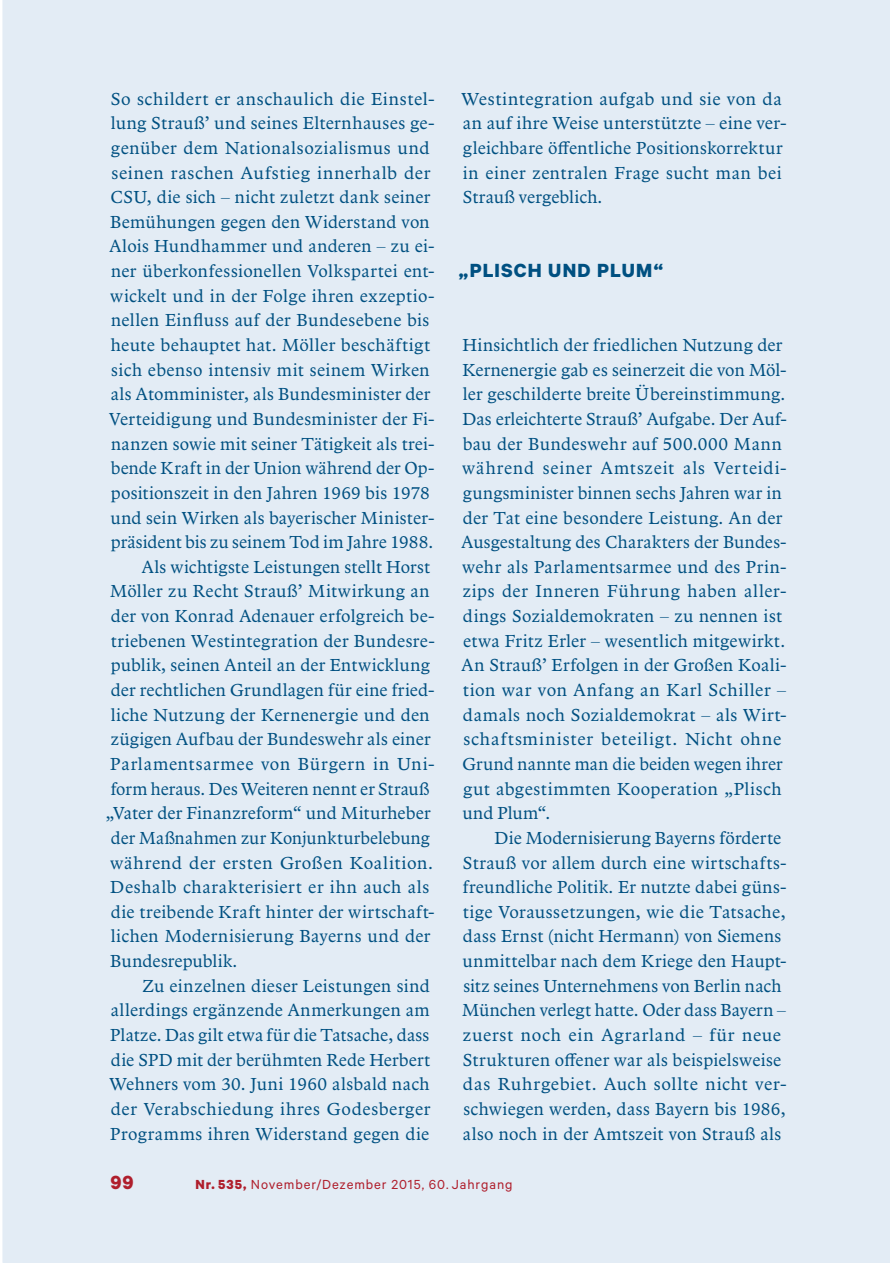
<style>
.page{position:relative;width:893px;height:1263px;background:#fff}
.page>*{position:absolute;margin:0;border:0;box-sizing:border-box;transform-origin:0 0}
.t1{font:700 21.45px "Calibre";letter-spacing:.05em;color:#005081}
.t2{font:700 21.45px "Calibre";color:#af1e2c}
.t3{font:18px/24.6px "Arbesco DT";letter-spacing:.02em;color:#005081}
.t4{font:18px "Arbesco DT";letter-spacing:.04em;color:#005081}
.t5{font:18px "Arbesco DT";color:#005081}
.t6{font:14.85px "Calibre";letter-spacing:.06em;color:#af1e2c}
.s1{font-weight:700}
</style>
<div class="page">
<div style="left:3px;top:0;width:887px;height:1263px;background:#e3ecf5"></div>
<p class="t3" style="left:111px;top:88px;width:325px">So schildert er anschaulich die Einstel-</p>
<p class="t3" style="left:111px;top:112px;width:325px">lung Strauß’ und seines Elternhauses ge-</p>
<p class="t3" style="left:111px;top:137px;width:320px">genüber dem Nationalsozialismus und</p>
<p class="t3" style="left:111px;top:161px;width:321px">seinen raschen Aufstieg innerhalb der</p>
<p class="t3" style="left:110px;top:186px;width:321px">CSU, die sich – nicht zuletzt dank seiner</p>
<p class="t3" style="left:110px;top:211px;width:321px">Bemühungen gegen den Widerstand von</p>
<p class="t3" style="left:109px;top:235px;width:326px">Alois Hundhammer und anderen – zu ei-</p>
<p class="t3" style="left:111px;top:260px;width:325px">ner überkonfessionellen Volkspartei ent-</p>
<p class="t3" style="left:110px;top:285px;width:326px">wickelt und in der Folge ihren exzeptio-</p>
<p class="t3" style="left:111px;top:309px;width:320px">nellen Einfluss auf der Bundesebene bis</p>
<p class="t3" style="left:111px;top:334px;width:321px">heute behauptet hat. Möller beschäftigt</p>
<p class="t3" style="left:111px;top:359px;width:320px">sich ebenso intensiv mit seinem Wirken</p>
<p class="t3" style="left:111px;top:383px;width:321px">als Atomminister, als Bundesminister der</p>
<p class="t3" style="left:109px;top:408px;width:327px">Verteidigung und Bundesminister der Fi-</p>
<p class="t3" style="left:111px;top:432px;width:325px">nanzen sowie mit seiner Tätigkeit als trei-</p>
<p class="t3" style="left:111px;top:457px;width:325px">bende Kraft in der Union während der Op-</p>
<p class="t3" style="left:111px;top:482px;width:321px">positionszeit in den Jahren 1969 bis 1978</p>
<p class="t3" style="left:111px;top:506px;width:325px">und sein Wirken als bayerischer Minister-</p>
<p class="t3" style="left:111px;top:531px;width:324px">präsident bis zu seinem Tod im Jahre 1988.</p>
<p class="t3" style="left:142px;top:556px;width:290px">Als wichtigste Leistungen stellt Horst</p>
<p class="t3" style="left:110px;top:580px;width:321px">Möller zu Recht Strauß’ Mitwirkung an</p>
<p class="t3" style="left:111px;top:605px;width:325px">der von Konrad Adenauer erfolgreich be-</p>
<p class="t3" style="left:111px;top:630px;width:325px">triebenen Westintegration der Bundesre-</p>
<p class="t3" style="left:111px;top:654px;width:320px">publik, seinen Anteil an der Entwicklung</p>
<p class="t3" style="left:111px;top:679px;width:325px">der rechtlichen Grundlagen für eine fried-</p>
<p class="t3" style="left:111px;top:704px;width:321px">liche Nutzung der Kernenergie und den</p>
<p class="t3" style="left:111px;top:728px;width:321px">zügigen Aufbau der Bundeswehr als einer</p>
<p class="t4" style="left:110px;top:757px;width:326px">Parlamentsarmee von Bürgern in Uni-</p>
<p class="t3" style="left:111px;top:778px;width:320px">form heraus. Des Weiteren nennt er Strauß</p>
<p class="t3" style="left:106px;top:802px;width:326px">„Vater der Finanzreform“ und Miturheber</p>
<p class="t3" style="left:111px;top:827px;width:320px">der Maßnahmen zur Konjunkturbelebung</p>
<p class="t3" style="left:110px;top:851px;width:324px">während der ersten Großen Koalition.</p>
<p class="t3" style="left:110px;top:876px;width:321px">Deshalb charakterisiert er ihn auch als</p>
<p class="t3" style="left:111px;top:901px;width:325px">die treibende Kraft hinter der wirtschaft-</p>
<p class="t3" style="left:111px;top:925px;width:321px">lichen Modernisierung Bayerns und der</p>
<p class="t5" style="left:110px;top:954px;width:129px">Bundesrepublik.</p>
<p class="t3" style="left:142px;top:975px;width:289px">Zu einzelnen dieser Leistungen sind</p>
<p class="t3" style="left:111px;top:999px;width:320px">allerdings ergänzende Anmerkungen am</p>
<p class="t3" style="left:110px;top:1024px;width:321px">Platze. Das gilt etwa für die Tatsache, dass</p>
<p class="t3" style="left:111px;top:1049px;width:321px">die SPD mit der berühmten Rede Herbert</p>
<p class="t3" style="left:110px;top:1073px;width:322px">Wehners vom 30. Juni 1960 alsbald nach</p>
<p class="t3" style="left:111px;top:1098px;width:321px">der Verabschiedung ihres Godesberger</p>
<p class="t3" style="left:110px;top:1123px;width:320px">Programms ihren Widerstand gegen die</p>
<p class="t3" style="left:461px;top:88px;width:326px">Westintegration aufgab und sie von da an auf ihre Weise unterstützte – eine ver&shy;gleichbare öffentliche Positionskorrektur in einer zentralen Frage sucht man bei Strauß vergeblich.</p>
<p class="t1" style="left:459px;top:263px;width:206px">„PLISCH UND PLUM“</p>
<p class="t3" style="left:461px;top:334px;width:326px">Hinsichtlich der friedlichen Nutzung der Kernenergie gab es seinerzeit die von Möl&shy;ler geschilderte breite Übereinstimmung.<br>Das erleichterte Strauß’ Aufgabe. Der Auf&shy;bau der Bundeswehr auf 500.000 Mann während seiner Amtszeit als Verteidi&shy;gungsminister binnen sechs Jahren war in der Tat eine besondere Leistung. An der Ausgestaltung des Charakters der Bundes&shy;wehr als Parlamentsarmee und des Prin&shy;zips der Inneren Führung haben aller&shy;dings Sozialdemokraten – zu nennen ist etwa Fritz Erler – wesentlich mitgewirkt.<br>An Strauß’ Erfolgen in der Großen Koali&shy;tion war von Anfang an Karl Schiller – damals noch Sozialdemokrat – als Wirt&shy;schaftsminister beteiligt. Nicht ohne Grund nannte man die beiden wegen ihrer gut abgestimmten Kooperation „Plisch und Plum“.</p>
<p class="t3" style="left:462px;top:827px;width:326px;text-indent:32px">Die Modernisierung Bayerns förderte Strauß vor allem durch eine wirtschafts&shy;freundliche Politik. Er nutzte dabei güns&shy;tige Voraussetzungen, wie die Tatsache, dass Ernst (nicht Hermann) von Siemens unmittelbar nach dem Kriege den Haupt&shy;sitz seines Unternehmens von Berlin nach München verlegt hatte. Oder dass Bayern – zuerst noch ein Agrarland – für neue Strukturen offener war als beispielsweise das Ruhrgebiet. Auch sollte nicht ver&shy;schwiegen werden, dass Bayern bis 1986, also noch in der Amtszeit von Strauß als</p>
<p class="t2" style="left:110px;top:1175px;width:24px">99</p>
<p class="t6" style="left:195px;top:1179px;width:319px"><span class="s1">Nr. 535,</span> November/Dezember 2015, 60. Jahrgang</p>
</div>
